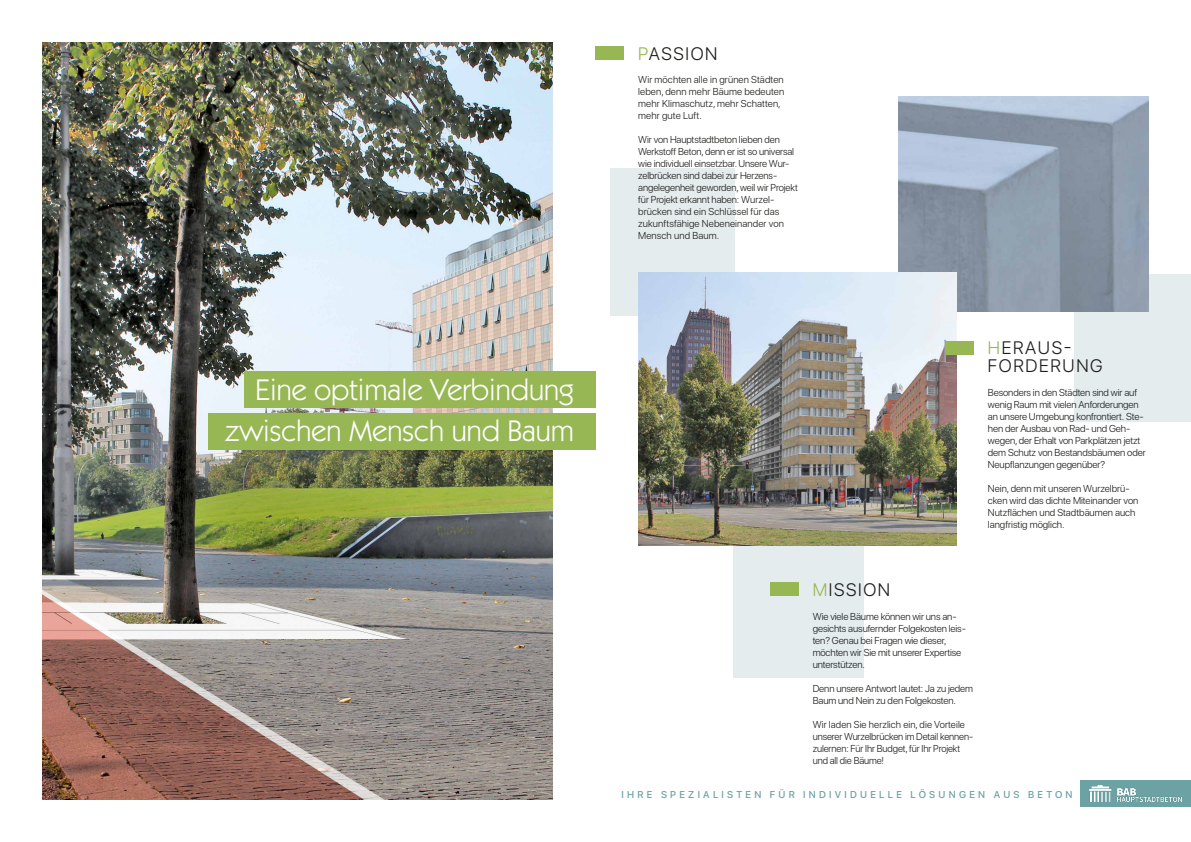
<style>
.page{position:relative;width:1191px;height:842px;background:#fff}
.page>*{position:absolute;margin:0;border:0;box-sizing:border-box;transform-origin:0 0}
.t1{font:30px/41px "ITC Kabel Std";color:#fff;text-align:right}
.t2{font:300 18px/18px "SF Pro Display";letter-spacing:.09em;color:#1d1d1b}
.t3{font:300 10px/12px "SF Pro Display";letter-spacing:-.01em;color:#1d1d1b}
.t4{font:300 10px/12px "SF Pro Display";letter-spacing:.01em;color:#1d1d1b}
.t5{font:500 9.9px "SF Pro Display";letter-spacing:.33em;color:#6ca2a4}
.s1{color:#97b754}
</style>
<div class="page">
<img style="left:43px;top:43px;width:510px;height:756px">
<div style="left:1074px;top:274px;width:117px;height:148px;background:#e5eced"></div>
<div style="left:733px;top:530px;width:130px;height:148px;background:#e5eced"></div>
<div style="left:610px;top:168px;width:125px;height:148px;background:#e5eced"></div>
<img style="left:899px;top:96px;width:249px;height:215px">
<img style="left:638px;top:272px;width:318px;height:274px">
<div style="left:244px;top:371px;width:351px;height:37px;background:#97b754"></div>
<div style="left:208px;top:413px;width:387px;height:37px;background:#97b754"></div>
<div style="left:595px;top:46px;width:28px;height:14px;background:#97b754"></div>
<div style="left:945px;top:341px;width:28px;height:13px;background:#97b754"></div>
<div style="left:770px;top:583px;width:28px;height:13px;background:#97b754"></div>
<div style="left:1081px;top:780px;width:110px;height:27px;background:#6ca2a4"></div>
<img style="left:1089px;top:785px;width:92px;height:17px">
<h1 class="t1" style="left:225px;top:369px;width:351px">Eine optimale Verbindung zwischen Mensch und Baum</h1>
<h2 class="t2" style="left:638px;top:44px;width:81px"><span class="s1">P</span>ASSION</h2>
<p class="t4" style="left:638px;top:73px;width:147px">Wir möchten alle in grünen Städten leben, denn mehr Bäume bedeuten mehr Klimaschutz, mehr Schatten, mehr gute Luft.</p>
<p class="t3" style="left:638px;top:133px;width:161px">Wir von Hauptstadtbeton lieben den Werkstoff Beton, denn er ist so universal wie individuell einsetzbar. Unsere Wur&shy;zelbrücken sind dabei zur Herzens&shy;angelegenheit geworden, weil wir Projekt für Projekt erkannt haben: Wurzel&shy;brücken sind ein Schlüssel für das zukunftsfähige Nebeneinander von Mensch und Baum.</p>
<h2 class="t2" style="left:988px;top:338px;width:116px"><span class="s1">H</span>ERAUS-<br>FORDERUNG</h2>
<p class="t3" style="left:988px;top:386px;width:159px">Besonders in den Städten sind wir auf wenig Raum mit vielen Anforderungen an unsere Umgebung konfrontiert. Ste&shy;hen der Ausbau von Rad- und Geh&shy;wegen, der Erhalt von Parkplätzen jetzt dem Schutz von Bestandsbäumen oder Neupflanzungen gegenüber?</p>
<p class="t3" style="left:988px;top:482px;width:152px">Nein, denn mit unseren Wurzelbrü&shy;cken wird das dichte Miteinander von<br>Nutzflächen und Stadtbäumen auch langfristig möglich.</p>
<h2 class="t2" style="left:812px;top:580px;width:79px"><span class="s1">M</span>ISSION</h2>
<p class="t3" style="left:812px;top:610px;width:155px">Wie viele Bäume können wir uns an&shy;gesichts ausufernder Folgekosten leis&shy;ten? Genau bei Fragen wie dieser, möchten wir Sie mit unserer Expertise unterstützen.</p>
<p class="t3" style="left:812px;top:682px;width:162px">Denn unsere Antwort lautet: Ja zu jedem<br>Baum und Nein zu den Folgekosten.</p>
<p class="t3" style="left:812px;top:718px;width:162px">Wir laden Sie herzlich ein, die Vorteile unserer Wurzelbrücken im Detail kennen&shy;zulernen: Für Ihr Budget, für Ihr Projekt und all die Bäume!</p>
<p class="t5" style="left:621px;top:788px;width:452px">IHRE SPEZIALISTEN FÜR INDIVIDUELLE LÖSUNGEN AUS BETON</p>
</div>
